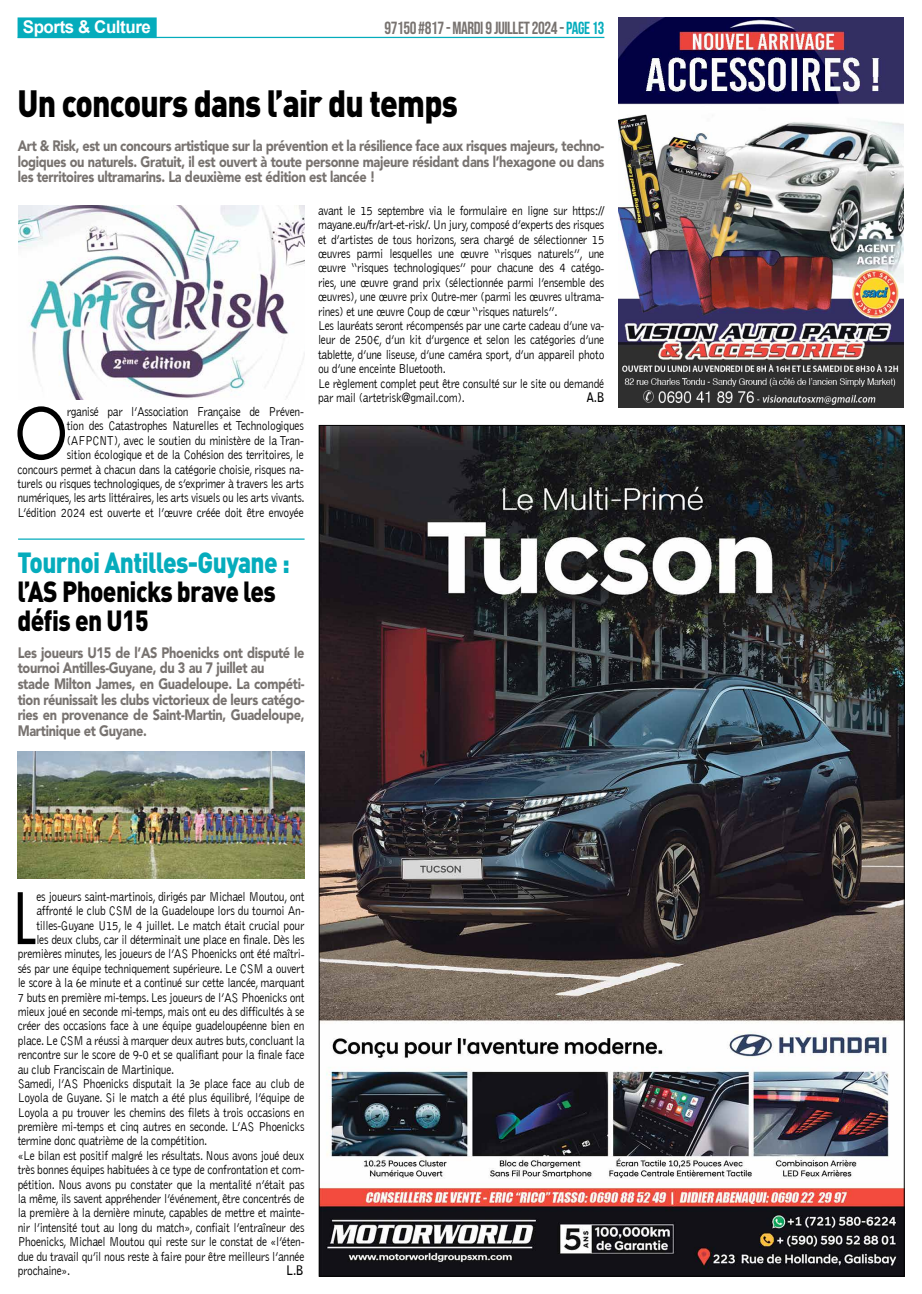
<style>
.page{position:relative;width:922px;height:1294px;background:#fff}
.page>*{position:absolute;margin:0;border:0;box-sizing:border-box;transform-origin:0 0}
.t1{font:77.75px "Futura PT";color:#000;scale:.88 1}
.t2{font:900 37.5px "DIN Pro";letter-spacing:-.025em;color:#000;scale:.85 1}
.t3{font:900 28.75px/28.8px "DIN Pro";letter-spacing:-.025em;color:#000;scale:.85 1}
.t4{font:900 28.75px "DIN Pro";letter-spacing:-.025em;color:#05acbc;scale:.85 1}
.t5{font:17.5px "Bebas Neue";letter-spacing:-.025em;color:#787370;scale:.96 1}
.t6{font:700 17.5px "Arial";letter-spacing:-.025em;color:#fff}
.t7{font:900 15px/15.6px "Avenir";letter-spacing:-.025em;color:#787370;text-align:justify;scale:.85 1}
.t8{font:300 13.12px/14.4px "Bell Gothic";letter-spacing:-.025em;color:#000;text-align:right;scale:.88 1}
.t9{font:700 13.12px "Bell Gothic";color:#000;scale:.88 1}
.s1{color:#05acbc}
</style>
<div class="page">
<img style="left:321px;top:427px;width:581px;height:847px">
<img style="left:18px;top:206px;width:287px;height:193px">
<hr style="left:18px;top:37px;width:586px;height:1px;background:#05acbc">
<div style="left:18px;top:17px;width:139px;height:21px;background:#05acbc"></div>
<img style="left:618px;top:18px;width:285px;height:389px">
<img style="left:18px;top:751px;width:286px;height:127px">
<hr style="left:18px;top:538px;width:286px;height:1px;background:#05acbc">
<h3 class="t6" style="left:23px;top:16px;width:129px">Sports &amp; Culture</h3>
<h3 class="t5" style="left:384px;top:18px;width:231px">97150 #817 - MARDI 9 JUILLET 2024 -<span class="s1">PAGE 13</span></h3>
<h2 class="t2" style="left:18px;top:78px;width:519px">Un concours dans l’air du temps</h2>
<p class="t7" style="left:18px;top:139px;width:691px">Art &amp; Risk, est un concours artistique sur la prévention et la résilience face aux risques majeurs, techno&shy;logiques ou naturels. Gratuit, il est ouvert à toute personne majeure résidant dans l’hexagone ou dans les territoires ultramarins. La deuxième est édition est lancée !</p>
<h1 class="t1" style="left:14px;top:387px;width:63px">O</h1>
<p class="t8" style="left:17px;top:405px;width:328px">rganisé par l’Association Française de Préven-<br>tion des Catastrophes Naturelles et Technologiques (AFPCNT), avec le soutien du ministère de la Tran-<br>sition écologique et de la Cohésion des territoires, le<br>concours permet à chacun dans la catégorie choisie, risques na&shy;turels ou risques technologiques, de s’exprimer à travers les arts numériques, les arts littéraires, les arts visuels ou les arts vivants.<br>L’édition 2024 est ouverte et l’œuvre créée doit être envoyée</p>
<h3 class="t4" style="left:17px;top:543px;width:322px">Tournoi Antilles-Guyane :</h3>
<h3 class="t3" style="left:17px;top:576px;width:305px">l’AS Phoenicks brave les défis en U15</h3>
<p class="t7" style="left:18px;top:645px;width:339px;text-align:left">Les joueurs U15 de l’AS Phoenicks ont disputé le tournoi Antilles-Guyane, du 3 au 7 juillet au<br>stade Milton James, en Guadeloupe. La compéti&shy;tion réunissait les clubs victorieux de leurs catégo&shy;ries en provenance de Saint-Martin, Guadeloupe, Martinique et Guyane.</p>
<p class="t8" style="left:318px;top:204px;width:327px;text-align:left">avant le 15 septembre via le formulaire en ligne sur https:// mayane.eu/fr/art-et-risk/. Un jury, composé d’experts des risques et d’artistes de tous horizons, sera chargé de sélectionner 15 œuvres parmi lesquelles une œuvre “risques naturels”, une œuvre “risques technologiques” pour chacune des 4 catégo&shy;ries, une œuvre grand prix (sélectionnée parmi l’ensemble des œuvres), une œuvre prix Outre-mer (parmi les œuvres ultrama&shy;rines) et une œuvre Coup de cœur “risques naturels”.<br>Les lauréats seront récompensés par une carte cadeau d’une va&shy;leur de 250€, d’un kit d’urgence et selon les catégories d’une tablette, d’une liseuse, d’une caméra sport, d’un appareil photo ou d’une enceinte Bluetooth.<br>Le règlement complet peut être consulté sur le site ou demandé par mail (artetrisk@gmail.com).</p>
<p class="t9" style="left:586px;top:389px;width:22px">A.B</p>
<h1 class="t1" style="left:12px;top:872px;width:29px">L</h1>
<p class="t8" style="left:36px;top:889px;width:306px">es joueurs saint-martinois, dirigés par Michael Moutou, ont</p>
<p class="t8" style="left:36px;top:904px;width:306px">affronté le club CSM de la Guadeloupe lors du tournoi An-</p>
<p class="t8" style="left:36px;top:918px;width:306px">tilles-Guyane U15, le 4 juillet. Le match était crucial pour</p>
<p class="t8" style="left:36px;top:932px;width:306px">les deux clubs, car il déterminait une place en finale. Dès les</p>
<p class="t8" style="left:18px;top:947px;width:327px">premières minutes, les joueurs de l’AS Phoenicks ont été maîtri-</p>
<p class="t8" style="left:18px;top:961px;width:327px">sés par une équipe techniquement supérieure. Le CSM a ouvert</p>
<p class="t8" style="left:18px;top:976px;width:327px">le score à la 6e minute et a continué sur cette lancée, marquant</p>
<p class="t8" style="left:18px;top:990px;width:327px">7 buts en première mi-temps. Les joueurs de l’AS Phoenicks ont</p>
<p class="t8" style="left:18px;top:1004px;width:327px">mieux joué en seconde mi-temps, mais ont eu des difficultés à se</p>
<p class="t8" style="left:18px;top:1019px;width:327px">créer des occasions face à une équipe guadeloupéenne bien en</p>
<p class="t8" style="left:18px;top:1033px;width:327px">place. Le CSM a réussi à marquer deux autres buts, concluant la</p>
<p class="t8" style="left:18px;top:1047px;width:327px">rencontre sur le score de 9-0 et se qualifiant pour la finale face</p>
<p class="t8" style="left:18px;top:1062px;width:179px">au club Franciscain de Martinique.</p>
<p class="t8" style="left:18px;top:1076px;width:327px">Samedi, l’AS Phoenicks disputait la 3e place face au club de</p>
<p class="t8" style="left:18px;top:1090px;width:327px">Loyola de Guyane. Si le match a été plus équilibré, l’équipe de</p>
<p class="t8" style="left:18px;top:1105px;width:327px">Loyola a pu trouver les chemins des filets à trois occasions en</p>
<p class="t8" style="left:18px;top:1119px;width:327px">première mi-temps et cinq autres en seconde. L’AS Phoenicks</p>
<p class="t8" style="left:18px;top:1134px;width:217px">termine donc quatrième de la compétition.</p>
<p class="t8" style="left:18px;top:1148px;width:327px">«Le bilan est positif malgré les résultats. Nous avons joué deux</p>
<p class="t8" style="left:18px;top:1162px;width:327px">très bonnes équipes habituées à ce type de confrontation et com-</p>
<p class="t8" style="left:18px;top:1177px;width:327px">pétition. Nous avons pu constater que la mentalité n’était pas</p>
<p class="t8" style="left:18px;top:1191px;width:327px">la même, ils savent appréhender l’événement, être concentrés de</p>
<p class="t8" style="left:18px;top:1206px;width:327px">la première à la dernière minute, capables de mettre et mainte-</p>
<p class="t8" style="left:18px;top:1220px;width:327px">nir l’intensité tout au long du match», confiait l’entraîneur des</p>
<p class="t8" style="left:18px;top:1234px;width:327px">Phoenicks, Michael Moutou qui reste sur le constat de «l’éten-</p>
<p class="t8" style="left:18px;top:1249px;width:327px">due du travail qu’il nous reste à faire pour être meilleurs l’année</p>
<p class="t8" style="left:18px;top:1263px;width:61px">prochaine».</p>
<p class="t9" style="left:286px;top:1262px;width:21px">L.B</p>
</div>
